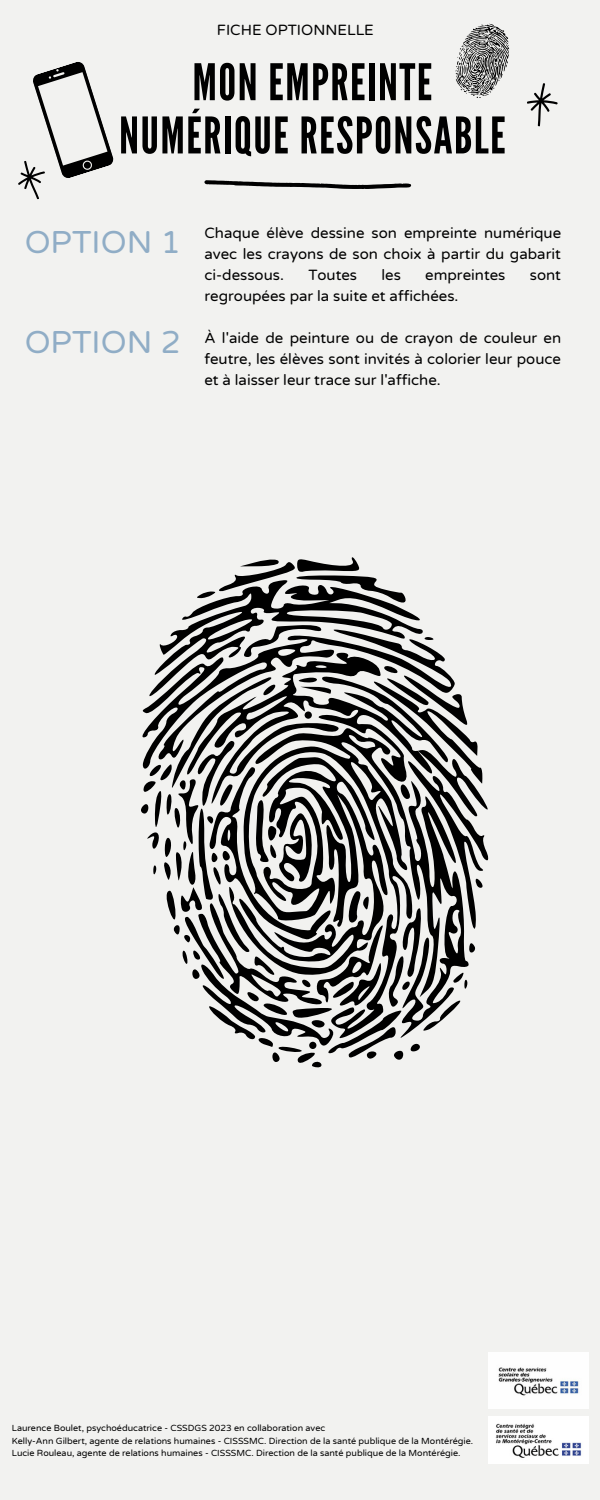
<style>
.page{position:relative;width:600px;height:1500px;background:#f2f2f0}
.page>*{position:absolute;margin:0;border:0;box-sizing:border-box;transform-origin:0 0}
.t1{font:50.3px/53.2px "League Gothic";letter-spacing:.03em;color:#000;text-align:center}
.t2{font:32px "Varela Round";color:#90adc6}
.t3{font:15px/21px "Varela Round";color:#000;text-align:justify}
.t4{font:9px/12.5px "Varela Round";color:#000}
</style>
<div class="page">
<svg style="left:204px;top:180px;width:207px;height:9px"></svg>
<svg style="left:141px;top:557px;width:348px;height:511px"></svg>
<svg style="left:455px;top:23px;width:103px;height:104px"></svg>
<svg style="left:18px;top:62px;width:96px;height:138px"></svg>
<img style="left:489px;top:1416px;width:99px;height:48px">
<img style="left:488px;top:1352px;width:101px;height:57px">
<p class="t3" style="left:217px;top:20px;width:158px">FICHE OPTIONNELLE</p>
<h1 class="t1" style="left:119px;top:57px;width:388px">MON EMPREINTE<br>NUMÉRIQUE RESPONSABLE</h1>
<h2 class="t2" style="left:25px;top:223px;width:158px">OPTION 1</h2>
<h2 class="t2" style="left:25px;top:324px;width:158px">OPTION 2</h2>
<p class="t3" style="left:204px;top:223px;width:358px">Chaque élève dessine son empreinte numérique avec les crayons de son choix à partir du gabarit ci-dessous.</p>
<p class="t3" style="left:308px;top:265px;width:50px">Toutes</p>
<p class="t3" style="left:381px;top:265px;width:21px">les</p>
<p class="t3" style="left:425px;top:265px;width:82px">empreintes</p>
<p class="t3" style="left:530px;top:265px;width:33px">sont</p>
<p class="t3" style="left:204px;top:286px;width:255px">regroupées par la suite et affichées.</p>
<p class="t3" style="left:204px;top:328px;width:358px">À l'aide de peinture ou de crayon de couleur en feutre, les élèves sont invités à colorier leur pouce et à laisser leur trace sur l'affiche.</p>
<p class="t4" style="left:12px;top:1422px;width:463px">Laurence Boulet, psychoéducatrice - CSSDGS 2023 en collaboration avec<br>Kelly-Ann Gilbert, agente de relations humaines - CISSSMC. Direction de la santé publique de la Montérégie.<br>Lucie Rouleau, agente de relations humaines - CISSSMC. Direction de la santé publique de la Montérégie.</p>
</div>
